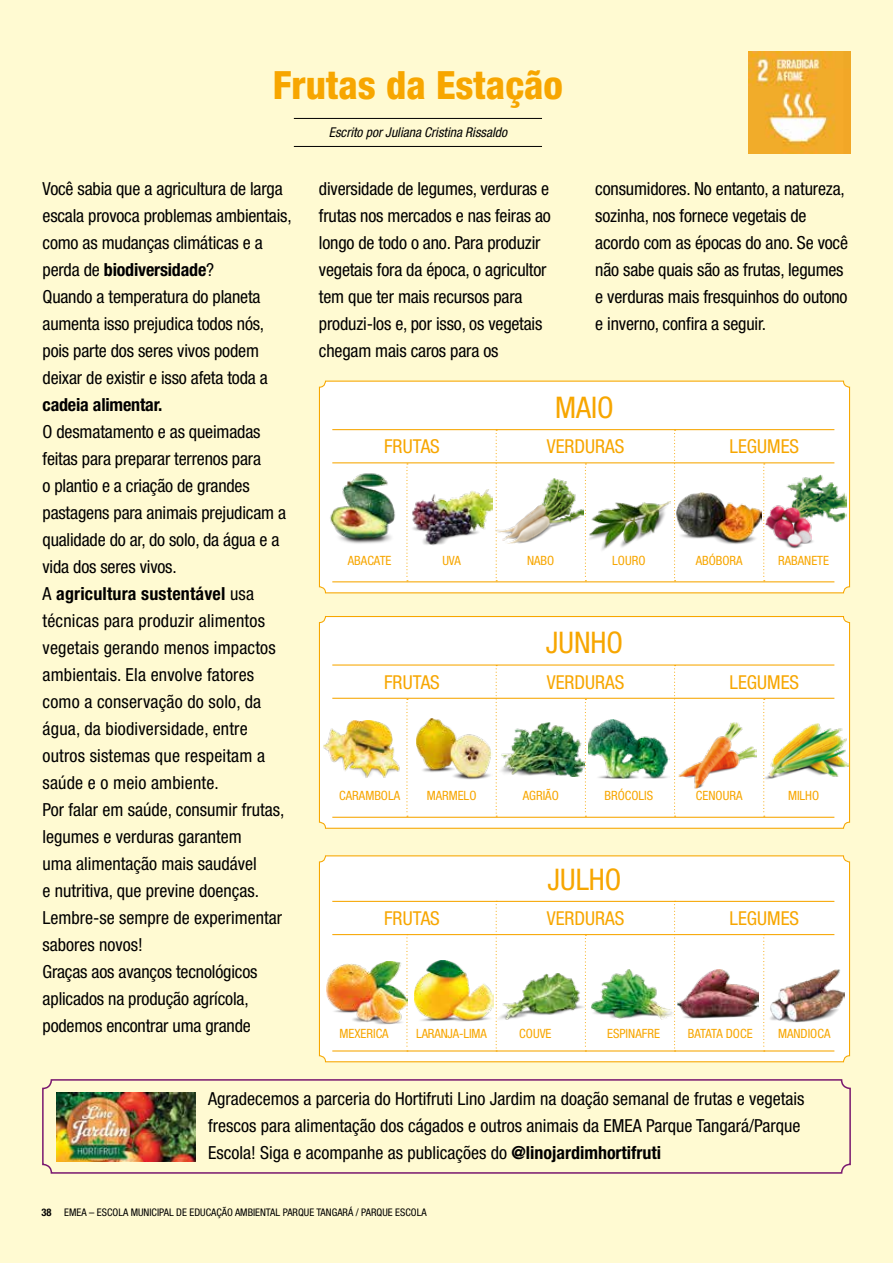
<style>
.page{position:relative;width:893px;height:1263px;background:#fffad2}
.page>*{position:absolute;margin:0;border:0;box-sizing:border-box;transform-origin:0 0}
.t1{font:800 condensed 39px "Helvetica Neue LT Std";color:#f7a600}
.t2{font:condensed 29.85px "Helvetica Neue LT Std";color:#f7a600}
.t3{font:condensed 19.2px "Helvetica Neue LT Std";color:#f7a600}
.t4{font:condensed 18px/27px "Helvetica Neue LT Std";letter-spacing:-.01em;color:#000}
.t5{font:700 condensed 18px "Helvetica Neue LT Std";letter-spacing:-.01em;color:#000}
.t6{font:italic condensed 13.5px "Helvetica Neue LT Std";color:#000}
.t7{font:condensed 12.75px "Helvetica Neue LT Std";color:#f7a600}
.t8{font:condensed 12.75px "Helvetica Neue LT Std";letter-spacing:-.025em;color:#f7a600}
.t9{font:condensed 10.5px "Helvetica Neue LT Std";color:#000}
.s1{font-weight:700}
</style>
<div class="page">
<div style="left:42px;top:1079px;width:809px;height:95px;border:2px solid #79176f;border-radius:9px"></div>
<img style="left:56px;top:1092px;width:139px;height:70px">
<div style="left:319px;top:616px;width:530px;height:212px;background:#fff;border-radius:6px"></div>
<div style="left:319px;top:616px;width:531px;height:213px;border:1px solid #f7a600;border-radius:6px"></div>
<hr style="left:332px;top:664px;width:502px;height:1px;background:#f7a600">
<hr style="left:332px;top:817px;width:502px;height:1px;background:#f7a600">
<hr style="left:332px;top:698px;width:502px;height:1px;background:#f7a600">
<svg style="left:496px;top:665px;width:1px;height:152px"></svg>
<svg style="left:674px;top:665px;width:2px;height:152px"></svg>
<svg style="left:585px;top:699px;width:1px;height:118px"></svg>
<svg style="left:406px;top:699px;width:2px;height:118px"></svg>
<svg style="left:763px;top:699px;width:2px;height:118px"></svg>
<img style="left:323px;top:721px;width:77px;height:57px">
<img style="left:416px;top:718px;width:77px;height:61px">
<img style="left:501px;top:723px;width:83px;height:54px">
<img style="left:588px;top:720px;width:82px;height:58px">
<img style="left:679px;top:722px;width:77px;height:66px">
<img style="left:764px;top:724px;width:85px;height:55px">
<div style="left:319px;top:381px;width:530px;height:212px;background:#fff;border-radius:6px"></div>
<div style="left:319px;top:381px;width:531px;height:212px;border:1px solid #f7a600;border-radius:6px"></div>
<hr style="left:332px;top:429px;width:502px;height:1px;background:#f7a600">
<hr style="left:332px;top:581px;width:502px;height:1px;background:#f7a600">
<hr style="left:332px;top:462px;width:502px;height:1px;background:#f7a600">
<svg style="left:496px;top:430px;width:1px;height:151px"></svg>
<svg style="left:674px;top:430px;width:2px;height:151px"></svg>
<svg style="left:585px;top:463px;width:1px;height:118px"></svg>
<svg style="left:406px;top:463px;width:2px;height:118px"></svg>
<svg style="left:763px;top:463px;width:2px;height:118px"></svg>
<img style="left:330px;top:473px;width:65px;height:71px">
<img style="left:412px;top:490px;width:80px;height:56px">
<img style="left:495px;top:479px;width:88px;height:65px">
<img style="left:589px;top:502px;width:81px;height:48px">
<img style="left:676px;top:492px;width:85px;height:52px">
<img style="left:765px;top:474px;width:82px;height:74px">
<div style="left:319px;top:856px;width:530px;height:206px;background:#fff;border-radius:6px"></div>
<div style="left:319px;top:855px;width:531px;height:207px;border:1px solid #f7a600;border-radius:6px"></div>
<hr style="left:332px;top:901px;width:502px;height:1px;background:#f7a600">
<hr style="left:332px;top:1050px;width:502px;height:1px;background:#f7a600">
<hr style="left:332px;top:934px;width:502px;height:1px;background:#f7a600">
<svg style="left:496px;top:904px;width:1px;height:147px"></svg>
<svg style="left:585px;top:934px;width:1px;height:117px"></svg>
<svg style="left:406px;top:934px;width:2px;height:117px"></svg>
<img style="left:327px;top:961px;width:81px;height:64px">
<img style="left:415px;top:960px;width:78px;height:62px">
<img style="left:498px;top:973px;width:86px;height:47px">
<img style="left:591px;top:969px;width:82px;height:50px">
<img style="left:678px;top:969px;width:81px;height:49px">
<img style="left:770px;top:969px;width:75px;height:53px">
<svg style="left:674px;top:904px;width:2px;height:147px"></svg>
<svg style="left:763px;top:935px;width:2px;height:116px"></svg>
<hr style="left:294px;top:118px;width:248px;height:1px;background:#000">
<hr style="left:294px;top:146px;width:248px;height:1px;background:#000">
<img style="left:748px;top:51px;width:103px;height:102px">
<h1 class="t1" style="left:273px;top:61px;width:292px">Frutas da Estação</h1>
<p class="t6" style="left:329px;top:125px;width:180px">Escrito por Juliana Cristina Rissaldo</p>
<p class="t4" style="left:43px;top:175px;width:251px">Você sabia que a agricultura de larga escala provoca problemas ambientais, como as mudanças climáticas e a perda de <span class="s1">biodiversidade</span>?<br>Quando a temperatura do planeta aumenta isso prejudica todos nós, pois parte dos seres vivos podem deixar de existir e isso afeta toda a</p>
<p class="t5" style="left:43px;top:394px;width:121px">cadeia alimentar.</p>
<p class="t4" style="left:43px;top:418px;width:245px">O desmatamento e as queimadas feitas para preparar terrenos para<br>o plantio e a criação de grandes pastagens para animais prejudicam a qualidade do ar, do solo, da água e a vida dos seres vivos.<br>A <span class="s1">agricultura sustentável</span> usa técnicas para produzir alimentos vegetais gerando menos impactos ambientais. Ela envolve fatores como a conservação do solo, da água, da biodiversidade, entre outros sistemas que respeitam a saúde e o meio ambiente.<br>Por falar em saúde, consumir frutas, legumes e verduras garantem<br>uma alimentação mais saudável<br>e nutritiva, que previne doenças.<br>Lembre-se sempre de experimentar sabores novos!<br>Graças aos avanços tecnológicos aplicados na produção agrícola, podemos encontrar uma grande</p>
<p class="t4" style="left:319px;top:175px;width:233px">diversidade de legumes, verduras e frutas nos mercados e nas feiras ao longo de todo o ano. Para produzir vegetais fora da época, o agricultor tem que ter mais recursos para produzi-los e, por isso, os vegetais chegam mais caros para os</p>
<p class="t4" style="left:595px;top:175px;width:254px">consumidores. No entanto, a natureza, sozinha, nos fornece vegetais de acordo com as épocas do ano. Se você não sabe quais são as frutas, legumes e verduras mais fresquinhos do outono e inverno, confira a seguir.</p>
<p class="t3" style="left:384px;top:435px;width:57px">FRUTAS</p>
<h2 class="t2" style="left:555px;top:390px;width:60px">MAIO</h2>
<p class="t3" style="left:547px;top:435px;width:79px">VERDURAS</p>
<p class="t3" style="left:729px;top:435px;width:71px">LEGUMES</p>
<p class="t7" style="left:348px;top:553px;width:45px">ABACATE</p>
<p class="t7" style="left:442px;top:553px;width:20px">UVA</p>
<p class="t7" style="left:527px;top:553px;width:29px">NABO</p>
<p class="t7" style="left:612px;top:553px;width:35px">LOURO</p>
<p class="t7" style="left:696px;top:553px;width:48px">ABÓBORA</p>
<p class="t7" style="left:778px;top:553px;width:52px">RABANETE</p>
<p class="t3" style="left:384px;top:671px;width:57px">FRUTAS</p>
<h2 class="t2" style="left:546px;top:626px;width:79px">JUNHO</h2>
<p class="t3" style="left:547px;top:671px;width:79px">VERDURAS</p>
<p class="t3" style="left:729px;top:671px;width:71px">LEGUMES</p>
<p class="t7" style="left:339px;top:788px;width:62px">CARAMBOLA</p>
<p class="t7" style="left:427px;top:788px;width:51px">MARMELO</p>
<p class="t7" style="left:523px;top:788px;width:38px">AGRIÃO</p>
<p class="t7" style="left:604px;top:788px;width:50px">BRÓCOLIS</p>
<p class="t7" style="left:696px;top:788px;width:48px">CENOURA</p>
<p class="t7" style="left:788px;top:788px;width:33px">MILHO</p>
<p class="t3" style="left:384px;top:907px;width:57px">FRUTAS</p>
<h2 class="t2" style="left:547px;top:862px;width:76px">JULHO</h2>
<p class="t3" style="left:547px;top:907px;width:79px">VERDURAS</p>
<p class="t3" style="left:729px;top:907px;width:71px">LEGUMES</p>
<p class="t7" style="left:339px;top:1026px;width:51px">MEXERICA</p>
<p class="t7" style="left:416px;top:1026px;width:72px">LARANJA-LIMA</p>
<p class="t7" style="left:519px;top:1026px;width:34px">COUVE</p>
<p class="t7" style="left:607px;top:1026px;width:54px">ESPINAFRE</p>
<p class="t8" style="left:688px;top:1026px;width:66px">BATATA DOCE</p>
<p class="t7" style="left:778px;top:1026px;width:54px">MANDIOCA</p>
<p class="t4" style="left:208px;top:1085px;width:598px">Agradecemos a parceria do Hortifruti Lino Jardim na doação semanal de frutas e vegetais frescos para alimentação dos cágados e outros animais da EMEA Parque Tangará/Parque<br>Escola! Siga e acompanhe as publicações do <span class="s1">@linojardimhortifruti</span></p>
<p class="t9" style="left:41px;top:1206px;width:387px"><span class="s1">38</span> EMEA – ESCOLA MUNICIPAL DE EDUCAÇÃO AMBIENTAL PARQUE TANGARÁ / PARQUE ESCOLA</p>
</div>
